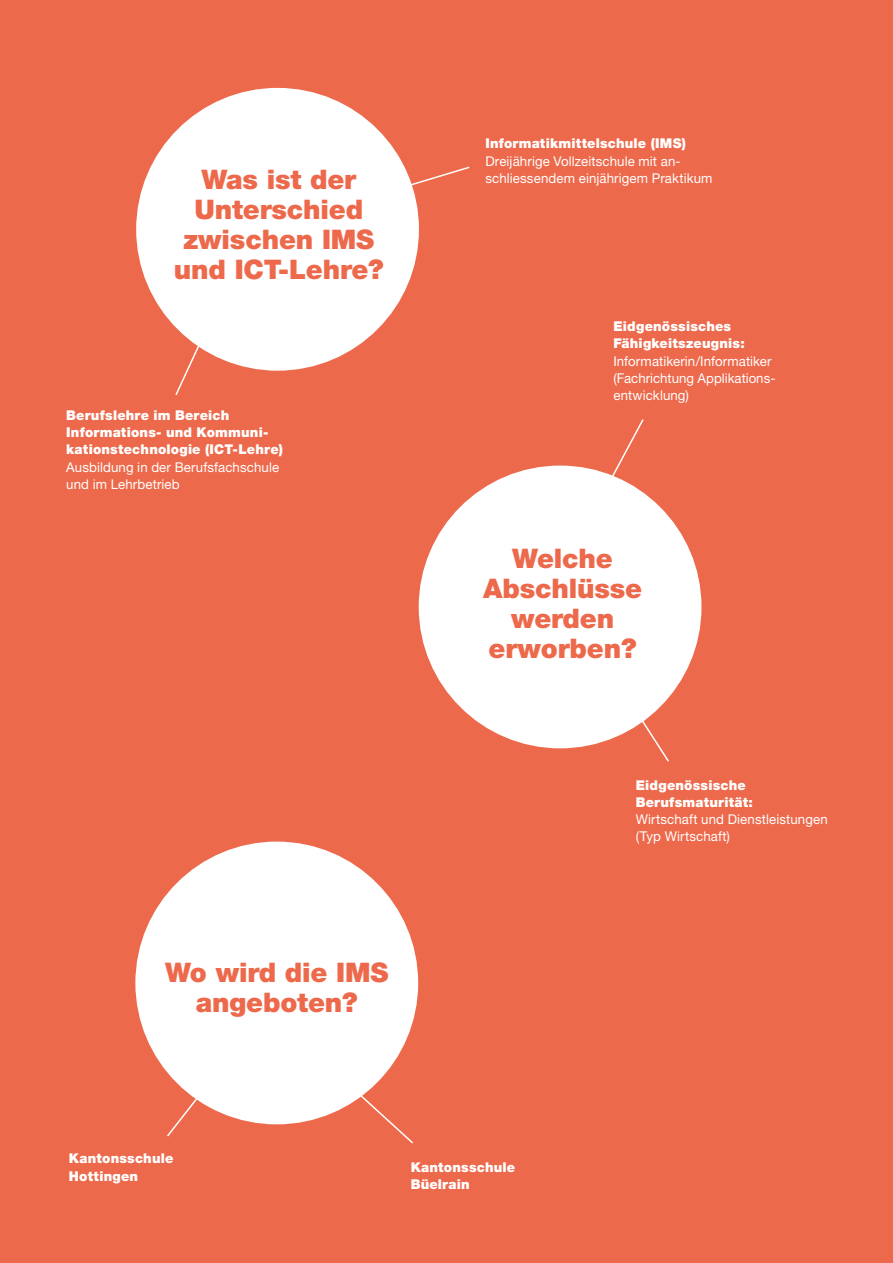
<style>
.page{position:relative;width:893px;height:1263px;background:#ed694b}
.page>*{position:absolute;margin:0;border:0;box-sizing:border-box;transform-origin:0 0}
.t1{font:900 27px/30px "Helvetica Neue LT Pro";letter-spacing:-.005em;color:#ed694b;text-align:center}
.t2{font:13.5px/17.2px "Helvetica Neue LT Pro";letter-spacing:.01em;color:#fff}
.t3{font:900 13.5px/17.2px "Helvetica Neue LT Pro";letter-spacing:.015em;color:#fff}
</style>
<div class="page">
<div style="left:136px;top:88px;width:283px;height:283px;background:#fff;border-radius:50%"></div>
<div style="left:135px;top:841px;width:283px;height:283px;background:#fff;border-radius:50%"></div>
<div style="left:419px;top:466px;width:282px;height:282px;background:#fff;border-radius:50%"></div>
<svg style="left:403px;top:165px;width:67px;height:27px"></svg>
<svg style="left:335px;top:1072px;width:78px;height:72px"></svg>
<svg style="left:175px;top:338px;width:28px;height:57px"></svg>
<svg style="left:167px;top:1092px;width:36px;height:45px"></svg>
<svg style="left:610px;top:419px;width:34px;height:60px"></svg>
<svg style="left:560px;top:696px;width:110px;height:66px"></svg>
<h1 class="t1" style="left:174px;top:164px;width:211px">Was ist der<br>Unterschied zwischen IMS und ICT-Lehre?</h1>
<p class="t3" style="left:66px;top:406px;width:218px">Berufslehre im Bereich<br>Informations- und Kommuni&shy;kationstechnologie (ICT-Lehre)</p>
<p class="t2" style="left:66px;top:458px;width:214px">Ausbildung in der Berufsfachschule und im Lehrbetrieb</p>
<h1 class="t1" style="left:165px;top:957px;width:225px">Wo wird die IMS angeboten?</h1>
<p class="t3" style="left:485px;top:135px;width:202px">Informatikmittelschule (IMS)</p>
<p class="t2" style="left:485px;top:152px;width:229px">Dreijährige Vollzeitschule mit an&shy;schliessendem einjährigem Praktikum</p>
<p class="t3" style="left:613px;top:317px;width:133px">Eidgenössisches<br>Fähigkeitszeugnis:</p>
<p class="t2" style="left:613px;top:352px;width:164px">Informatikerin/Informatiker (Fachrichtung Applikations&shy;entwicklung)</p>
<h1 class="t1" style="left:483px;top:543px;width:161px">Welche<br>Abschlüsse werden erworben?</h1>
<p class="t3" style="left:636px;top:776px;width:119px">Eidgenössische<br>Berufsmaturität:</p>
<p class="t2" style="left:636px;top:810px;width:193px">Wirtschaft und Dienstleistungen (Typ Wirtschaft)</p>
<p class="t3" style="left:69px;top:1150px;width:106px">Kantonsschule<br>Hottingen</p>
<p class="t3" style="left:411px;top:1158px;width:106px">Kantonsschule<br>Büelrain</p>
</div>
